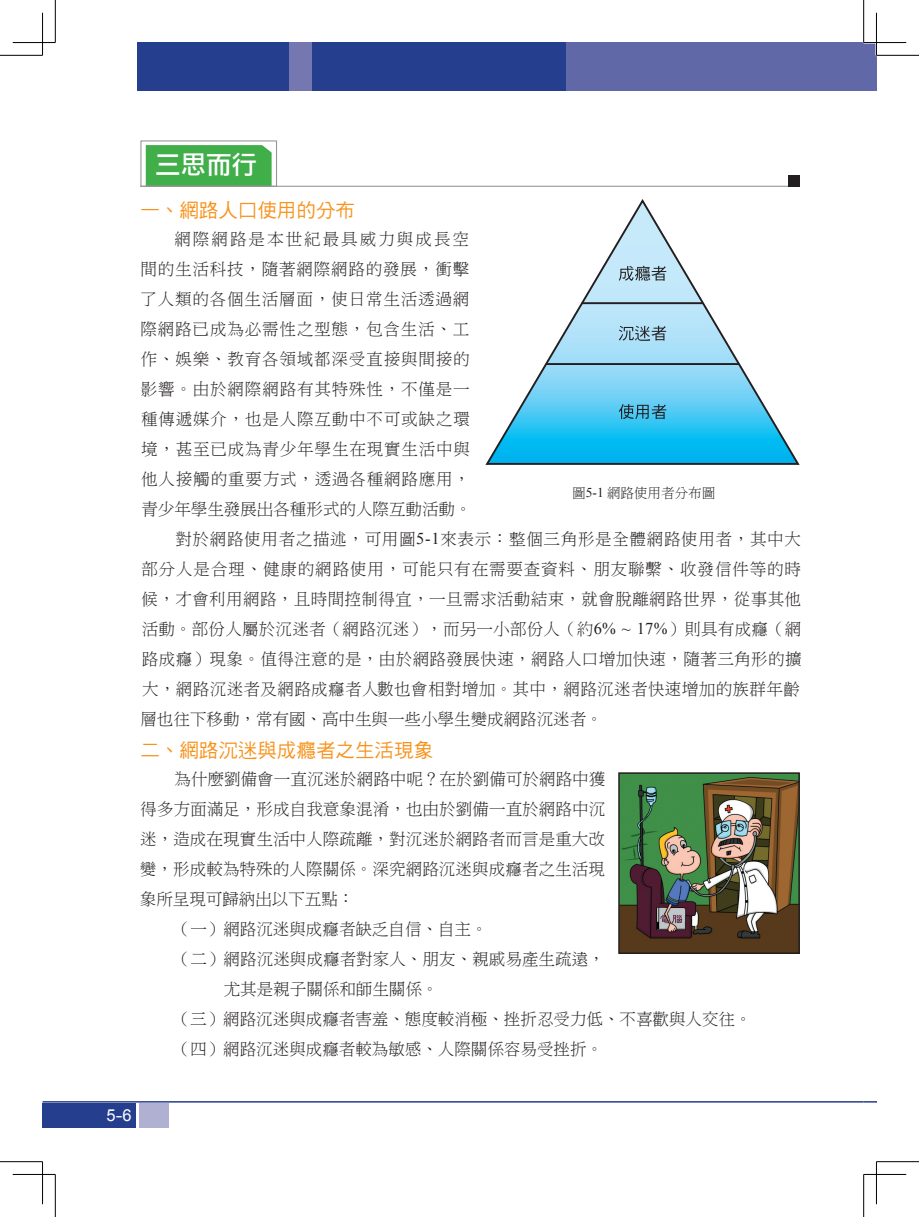
<style>
.page{position:relative;width:919px;height:1217px;background:#fff}
.page>*{position:absolute;margin:0;border:0;box-sizing:border-box;transform-origin:0 0}
.t1{font:25.5px "DF Li Hei Md WIN BF";color:#fff}
.t2{font:19.5px "DF Hei Md HK BF";color:#f7931d}
.t3{font:16.5px "DF Ming Lt HK BF";letter-spacing:.025em;color:#231f20}
.t4{font:16.5px "DF Ming Lt HK BF";color:#231f20}
.t5{font:16.5px "DF Ming Lt HK BF";letter-spacing:.05em;color:#231f20}
.t6{font:16.5px "DF Ming Lt HK BF";letter-spacing:.005em;color:#231f20}
.t7{font:16.5px "DF Ming Lt HK BF";letter-spacing:.055em;color:#231f20}
.t8{font:16.5px "DF Ming Lt HK BF";letter-spacing:.125em;color:#231f20}
.t9{font:16.5px "Arial";color:#fff}
.t10{font:13.5px "DF Ming Lt HK BF";color:#231f20}
.s1{font-family:"Times New Roman"}
</style>
<div class="page">
<div style="left:43px;top:1102px;width:93px;height:25px;background:#253f8e"></div>
<div style="left:140px;top:1102px;width:29px;height:25px;background:#afb0d2"></div>
<hr style="left:43px;top:1100px;width:820px;height:2px;background:#253f8e">
<div style="left:137px;top:43px;width:726px;height:48px;background:#253f8e"></div>
<div style="left:289px;top:43px;width:574px;height:48px;background:#7477b0"></div>
<div style="left:312px;top:43px;width:551px;height:48px;background:#253f8e"></div>
<div style="left:566px;top:43px;width:297px;height:48px;background:#6168a7"></div>
<svg style="left:863px;top:1101px;width:13px;height:1px"></svg>
<div style="left:863px;top:43px;width:13px;height:48px;background:#6168a7"></div>
<svg style="left:485px;top:199px;width:315px;height:266px"></svg>
<hr style="left:546px;top:363px;width:193px;height:2px;background:#231f20">
<hr style="left:581px;top:302px;width:121px;height:2px;background:#231f20">
<svg style="left:618px;top:404px;width:48px;height:15px"></svg>
<svg style="left:618px;top:325px;width:48px;height:16px"></svg>
<svg style="left:618px;top:266px;width:48px;height:15px"></svg>
<div style="left:146px;top:145px;width:125px;height:40px;background:#40ae49"></div>
<hr style="left:140px;top:186px;width:659px;height:1px;background:#939598">
<div style="left:787px;top:175px;width:12px;height:11px;background:#231f20"></div>
<div style="left:140px;top:140px;width:137px;height:47px;border:1px solid #939598"></div>
<img style="left:621px;top:775px;width:175px;height:175px">
<div style="left:618px;top:772px;width:181px;height:181px;border:2px solid #231f20"></div>
<hr style="left:863px;top:41px;width:43px;height:3px;background:#fff">
<hr style="left:875px;top:13px;width:2px;height:42px;background:#fff">
<hr style="left:0;top:55px;width:43px;height:1px;background:#000">
<hr style="left:876px;top:55px;width:42px;height:1px;background:#000">
<hr style="left:0;top:1161px;width:43px;height:1px;background:#000">
<hr style="left:876px;top:1161px;width:42px;height:1px;background:#000">
<hr style="left:55px;top:0;width:1px;height:43px;background:#000">
<hr style="left:55px;top:1174px;width:1px;height:42px;background:#000">
<hr style="left:863px;top:0;width:1px;height:43px;background:#000">
<hr style="left:863px;top:1174px;width:1px;height:42px;background:#000">
<hr style="left:13px;top:42px;width:42px;height:1px;background:#000">
<hr style="left:863px;top:42px;width:43px;height:1px;background:#000">
<hr style="left:13px;top:1173px;width:42px;height:1px;background:#000">
<hr style="left:863px;top:1173px;width:43px;height:1px;background:#000">
<hr style="left:42px;top:13px;width:1px;height:42px;background:#000">
<hr style="left:42px;top:1161px;width:1px;height:42px;background:#000">
<hr style="left:876px;top:13px;width:1px;height:42px;background:#000">
<hr style="left:876px;top:1161px;width:1px;height:42px;background:#000">
<h1 class="t1" style="left:155px;top:151px;width:103px">三思而行</h1>
<p class="t2" style="left:140px;top:200px;width:216px">一、網路人口使用的分布</p>
<p class="t8" style="left:174px;top:230px;width:296px">網際網路是本世紀最具威力與成長空</p>
<p class="t5" style="left:140px;top:260px;width:330px">間的生活科技，隨著網際網路的發展，衝擊</p>
<p class="t5" style="left:140px;top:290px;width:330px">了人類的各個生活層面，使日常生活透過網</p>
<p class="t5" style="left:141px;top:320px;width:330px">際網路已成為必需性之型態，包含生活、工</p>
<p class="t5" style="left:141px;top:350px;width:330px">作、娛樂、教育各領域都深受直接與間接的</p>
<p class="t5" style="left:141px;top:380px;width:330px">影響。由於網際網路有其特殊性，不僅是一</p>
<p class="t5" style="left:141px;top:410px;width:330px">種傳遞媒介，也是人際互動中不可或缺之環</p>
<p class="t5" style="left:141px;top:440px;width:330px">境，甚至已成為青少年學生在現實生活中與</p>
<p class="t5" style="left:141px;top:470px;width:330px">他人接觸的重要方式，透過各種網路應用，</p>
<p class="t4" style="left:141px;top:500px;width:331px">青少年學生發展出各種形式的人際互動活動。</p>
<p class="t3" style="left:175px;top:530px;width:627px">對於網路使用者之描述，可用圖<span class="s1">5-1</span>來表示：整個三角形是全體網路使用者，其中大</p>
<p class="t7" style="left:141px;top:560px;width:661px">部分人是合理、健康的網路使用，可能只有在需要查資料、朋友聯繫、收發信件等的時</p>
<p class="t3" style="left:141px;top:590px;width:661px">候，才會利用網路，且時間控制得宜，一旦需求活動結束，就會脫離網路世界，從事其他</p>
<p class="t3" style="left:142px;top:620px;width:661px">活動。部份人屬於沉迷者（網路沉迷），而另一小部份人（約<span class="s1">6% ~ 17%</span>）則具有成癮（網</p>
<p class="t3" style="left:142px;top:650px;width:661px">路成癮）現象。值得注意的是，由於網路發展快速，網路人口增加快速，隨著三角形的擴</p>
<p class="t3" style="left:142px;top:680px;width:659px">大，網路沉迷者及網路成癮者人數也會相對增加。其中，網路沉迷者快速增加的族群年齡</p>
<p class="t4" style="left:140px;top:710px;width:463px">層也往下移動，常有國、高中生與一些小學生變成網路沉迷者。</p>
<p class="t2" style="left:140px;top:740px;width:294px">二、網路沉迷與成癮者之生活現象</p>
<p class="t6" style="left:174px;top:770px;width:432px">為什麼劉備會一直沉迷於網路中呢？在於劉備可於網路中獲</p>
<p class="t6" style="left:140px;top:800px;width:466px">得多方面滿足，形成自我意象混淆，也由於劉備一直於網路中沉</p>
<p class="t6" style="left:140px;top:830px;width:466px">迷，造成在現實生活中人際疏離，對沉迷於網路者而言是重大改</p>
<p class="t6" style="left:140px;top:860px;width:466px">變，形成較為特殊的人際關係。深究網路沉迷與成癮者之生活現</p>
<p class="t4" style="left:140px;top:890px;width:216px">象所呈現可歸納出以下五點：</p>
<p class="t4" style="left:174px;top:920px;width:315px">（一）網路沉迷與成癮者缺乏自信、自主。</p>
<p class="t6" style="left:174px;top:950px;width:432px">（二）網路沉迷與成癮者對家人、朋友、親戚易產生疏遠，</p>
<p class="t4" style="left:224px;top:980px;width:216px">尤其是親子關係和師生關係。</p>
<p class="t4" style="left:174px;top:1010px;width:579px">（三）網路沉迷與成癮者害羞、態度較消極、挫折忍受力低、不喜歡與人交往。</p>
<p class="t4" style="left:174px;top:1040px;width:430px">（四）網路沉迷與成癮者較為敏感、人際關係容易受挫折。</p>
<p class="t10" style="left:572px;top:486px;width:144px">圖<span class="s1">5-1</span> 網路使用者分布圖</p>
<p class="t9" style="left:107px;top:1103px;width:26px">5-6</p>
</div>
